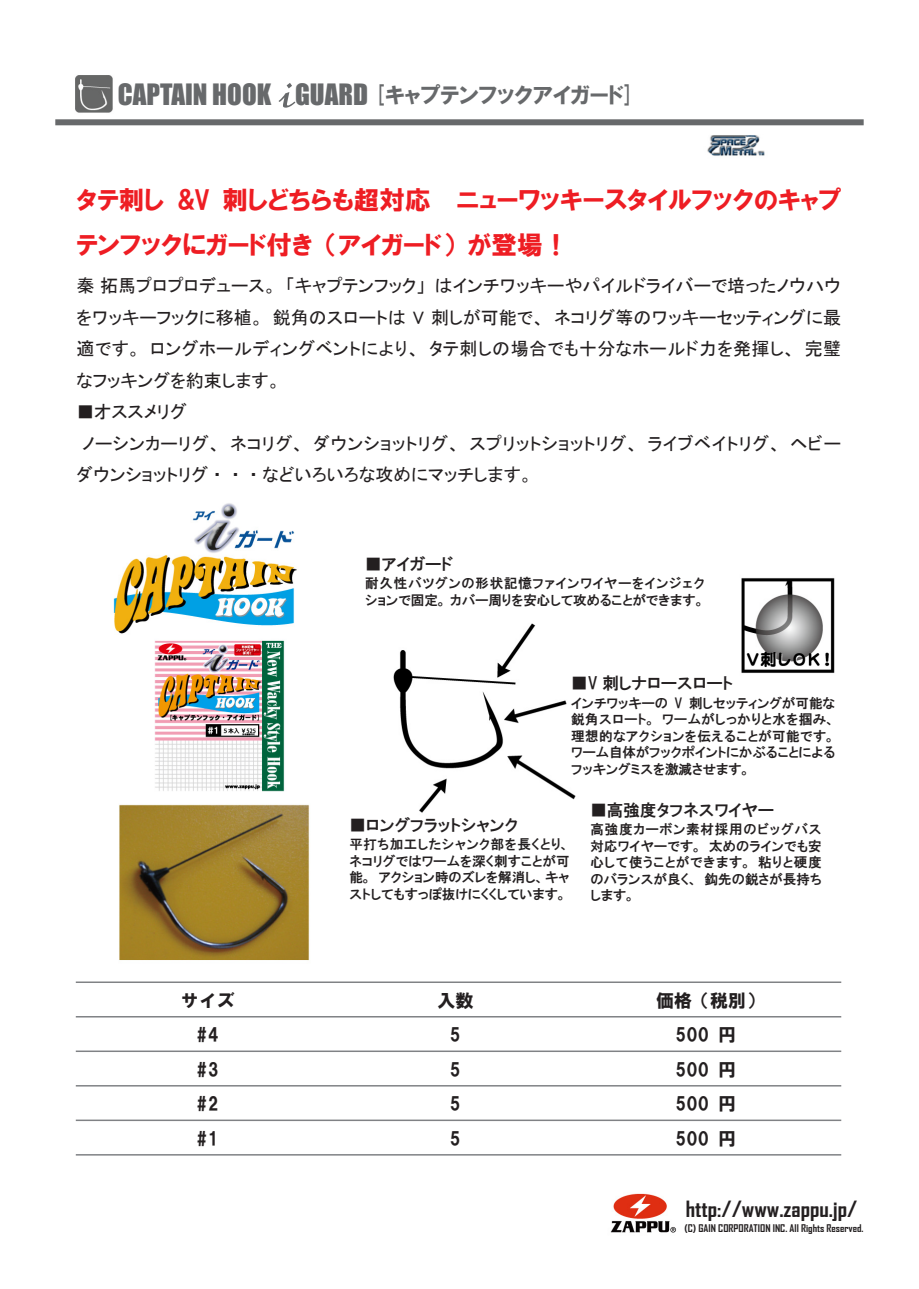
<style>
.page{position:relative;width:919px;height:1289px;background:#fff}
.page>*{position:absolute;margin:0;border:0;box-sizing:border-box;transform-origin:0 0}
.t1{font:27px "Impact";color:#67696b}
.t2{font:25.65px/45px "HGP Soei Kakugothic UB";color:#ee1d23}
.t3{font:700 21.45px "Agency FB";color:#231f20;scale:1.07 1}
.t4{font:18px/31.5px "MS P Gothic";letter-spacing:.02em;color:#231f20;text-align:justify}
.t5{font:18px/34.5px "HG Soei Kakugothic UB";color:#231f20;text-align:center}
.t6{font:18px "MS P Gothic";color:#231f20}
.t7{font:16.5px "HGP Gothic E";color:#231f20}
.t8{font:13.5px/16.5px "HGP Gothic E";color:#231f20;text-align:justify}
.t9{font:13.5px/16.5px "HGP Gothic E";letter-spacing:.055em;color:#231f20}
.t10{font:700 10.2px "Agency FB";color:#231f20;scale:1.07 1}
.s1{font-family:"HGP Soei Kakugothic UB";font-size:22.5px}
</style>
<div class="page">
<img style="left:55px;top:75px;width:809px;height:1158px">
<svg style="left:278px;top:83px;width:17px;height:25px"></svg>
<hr style="left:76px;top:981px;width:765px;height:2px;background:#808285">
<hr style="left:76px;top:1016px;width:765px;height:1px;background:#808285">
<hr style="left:76px;top:1050px;width:765px;height:2px;background:#808285">
<hr style="left:76px;top:1085px;width:765px;height:1px;background:#808285">
<hr style="left:76px;top:1119px;width:765px;height:2px;background:#808285">
<hr style="left:76px;top:1154px;width:765px;height:1px;background:#808285">
<div style="left:55px;top:119px;width:808px;height:6px;background:#67696b"></div>
<h1 class="t1" style="left:118px;top:73px;width:519px">CAPTAIN HOOK GUARD <span class="s1">[キャプテンフックアイガード]</span></h1>
<h2 class="t2" style="left:77px;top:177px;width:766px">タテ刺し &amp;V 刺しどちらも超対応　 ニューワッキースタイルフックのキャプテンフックにガード付き（アイガード）が登場！</h2>
<h3 class="t4" style="left:77px;top:270px;width:766px">秦 拓馬プロプロデュース。「キャプテンフック」はインチワッキーやパイルドライバーで培ったノウハウをワッキーフックに移植。鋭角のスロートは V 刺しが可能で、ネコリグ等のワッキーセッティングに最適です。ロングホールディングベントにより、タテ刺しの場合でも十分なホールド力を発揮し、完璧なフッキングを約束します。</h3>
<h3 class="t4" style="left:77px;top:396px;width:112px">■オススメリグ</h3>
<h3 class="t4" style="left:82px;top:427px;width:760px">ノーシンカーリグ、ネコリグ、ダウンショットリグ、スプリットショットリグ、ライブベイトリグ、ヘビー</h3>
<h3 class="t6" style="left:77px;top:466px;width:458px">ダウンショットリグ・・・などいろいろな攻めにマッチします。</h3>
<p class="t7" style="left:365px;top:555px;width:90px">■アイガード</p>
<p class="t9" style="left:365px;top:575px;width:341px">耐久性バツグンの形状記憶ファインワイヤーをインジェクションで固定。カバー周りを安心して攻めることができます。</p>
<p class="t7" style="left:571px;top:675px;width:163px">■V 刺しナロースロート</p>
<p class="t8" style="left:571px;top:694px;width:266px">インチワッキーの V 刺しセッティングが可能な鋭角スロート。ワームがしっかりと水を掴み、理想的なアクションを伝えることが可能です。ワーム自体がフックポイントにかぶることによるフッキングミスを激減させます。</p>
<p class="t7" style="left:349px;top:816px;width:170px">■ロングフラットシャンク</p>
<p class="t8" style="left:349px;top:836px;width:221px">平打ち加工したシャンク部を長くとり、ネコリグではワームを深く刺すことが可能。アクション時のズレを解消し、キャストしてもすっぽ抜けにくくしています。</p>
<p class="t7" style="left:590px;top:801px;width:185px">■高強度タフネスワイヤー</p>
<p class="t8" style="left:590px;top:821px;width:233px">高強度カーボン素材採用のビッグバス対応ワイヤーです。太めのラインでも安心して使うことができます。粘りと硬度のバランスが良く、鈎先の鋭さが長持ちします。</p>
<h3 class="t5" style="left:181px;top:982px;width:56px">サイズ#4<br>#3<br>#2<br>#1</h3>
<h3 class="t5" style="left:437px;top:982px;width:37px">入数<br>5<br>5<br>5<br>5</h3>
<h3 class="t5" style="left:656px;top:982px;width:109px">価格（税別）<br>500 円<br>500 円<br>500 円<br>500 円</h3>
<h3 class="t3" style="left:685px;top:1195px;width:162px">http://www.zappu.jp/</h3>
<p class="t10" style="left:684px;top:1221px;width:169px">(C) GAIN CORPORATION INC. All Rights Reserved.</p>
</div>
